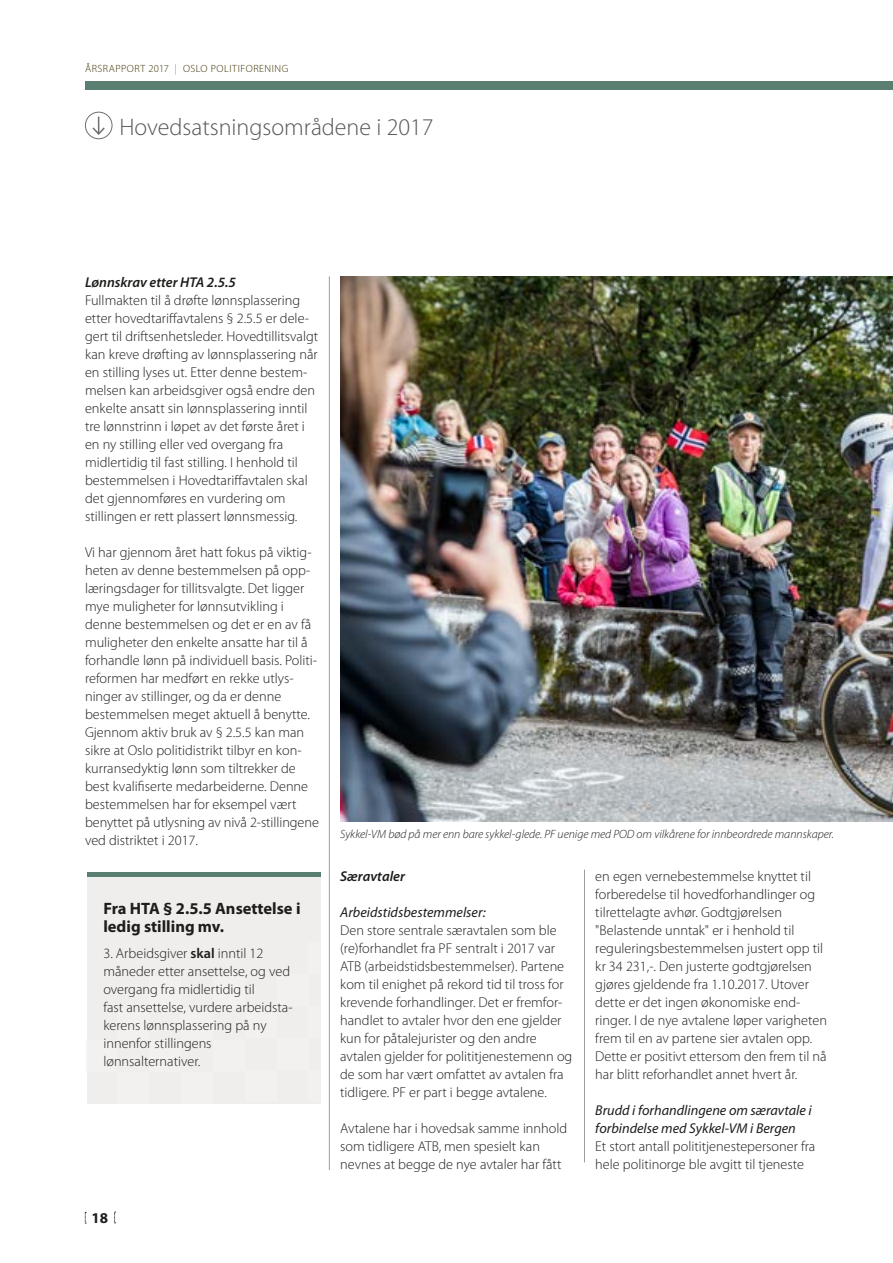
<style>
.page{position:relative;width:893px;height:1263px;background:#fff}
.page>*{position:absolute;margin:0;border:0;box-sizing:border-box;transform-origin:0 0}
.t1{font:300 24px "Myriad Pro";color:#575756}
.t2{font:700 16.5px/18px "Myriad Pro";color:#1d1d1b}
.t3{font:700 15px "Myriad Pro";color:#1d1d1b}
.t4{font:300 14.25px/18px "Myriad Pro";color:#1d1d1b}
.t5{font:italic 14.25px/18px "Myriad Pro";color:#1d1d1b}
.t6{font:italic 600 14.25px "Myriad Pro";color:#1d1d1b}
.t7{font:italic 300 12px "Myriad Pro";color:#1d1d1b}
.t8{font:300 10.5px "Myriad Pro";letter-spacing:.045em;color:#3e3200}
.s1{color:#5a7f71}
.s2{font-weight:600}
</style>
<div class="page">
<div style="left:85px;top:81px;width:808px;height:9px;background:#5a7f71"></div>
<svg style="left:114px;top:1212px;width:2px;height:11px"></svg>
<svg style="left:85px;top:1212px;width:1px;height:12px"></svg>
<div style="left:85px;top:112px;width:27px;height:27px;border:1px solid #706f6f;border-radius:50%"></div>
<svg style="left:91px;top:117px;width:15px;height:19px"></svg>
<hr style="left:329px;top:276px;width:1px;height:894px;background:#9d9d9c">
<hr style="left:584px;top:870px;width:1px;height:292px;background:#9d9d9c">
<img style="left:340px;top:276px;width:553px;height:546px">
<div style="left:87px;top:877px;width:233px;height:226px;background:#f0eeec"></div>
<div style="left:87px;top:872px;width:233px;height:5px;background:#5a7f71"></div>
<div style="left:277px;top:1038px;width:32px;height:32px;background:#f6f6f6"></div>
<div style="left:277px;top:974px;width:32px;height:32px;background:#f6f6f6"></div>
<div style="left:245px;top:1070px;width:32px;height:31px;background:#f6f6f6"></div>
<div style="left:309px;top:1070px;width:11px;height:31px;background:#f6f6f6"></div>
<div style="left:309px;top:942px;width:11px;height:32px;background:#f6f6f6"></div>
<div style="left:245px;top:1006px;width:32px;height:32px;background:#f6f6f6"></div>
<div style="left:309px;top:1006px;width:11px;height:32px;background:#f6f6f6"></div>
<div style="left:85px;top:1040px;width:32px;height:32px;background:#f6f6f6"></div>
<div style="left:149px;top:1040px;width:32px;height:32px;background:#f6f6f6"></div>
<div style="left:213px;top:1040px;width:32px;height:32px;background:#f6f6f6"></div>
<div style="left:149px;top:976px;width:32px;height:32px;background:#f6f6f6"></div>
<div style="left:213px;top:976px;width:32px;height:32px;background:#f6f6f6"></div>
<div style="left:117px;top:1072px;width:32px;height:31px;background:#f6f6f6"></div>
<div style="left:181px;top:1072px;width:32px;height:31px;background:#f6f6f6"></div>
<div style="left:117px;top:1008px;width:32px;height:32px;background:#f6f6f6"></div>
<div style="left:181px;top:1008px;width:32px;height:32px;background:#f6f6f6"></div>
<p class="t8" style="left:85px;top:62px;width:205px">ÅRSRAPPORT 2017 <span class="s1">|</span> OSLO POLITIFORENING</p>
<h1 class="t1" style="left:119px;top:114px;width:316px">Hovedsatsningsområdene i 2017</h1>
<p class="t6" style="left:85px;top:274px;width:152px">Lønnskrav etter HTA 2.5.5</p>
<p class="t4" style="left:85px;top:292px;width:235px">Fullmakten til å drøfte lønnsplassering etter hovedtariffavtalens § 2.5.5 er dele&shy;gert til driftsenhetsleder. Hovedtillitsvalgt kan kreve drøfting av lønnsplassering når en stilling lyses ut. Etter denne bestem&shy;melsen kan arbeidsgiver også endre den enkelte ansatt sin lønnsplassering inntil tre lønnstrinn i løpet av det første året i en ny stilling eller ved overgang fra midlertidig til fast stilling. I henhold til bestemmelsen i Hovedtariffavtalen skal det gjennomføres en vurdering om stillingen er rett plassert lønnsmessig.</p>
<p class="t4" style="left:85px;top:544px;width:235px">Vi har gjennom året hatt fokus på viktig&shy;heten av denne bestemmelsen på opp&shy;læringsdager for tillitsvalgte. Det ligger mye muligheter for lønnsutvikling i denne bestemmelsen og det er en av få muligheter den enkelte ansatte har til å forhandle lønn på individuell basis. Politi&shy;reformen har medført en rekke utlys&shy;ninger av stillinger, og da er denne bestemmelsen meget aktuell å benytte.<br>Gjennom aktiv bruk av § 2.5.5 kan man sikre at Oslo politidistrikt tilbyr en kon&shy;kurransedyktig lønn som tiltrekker de best kvalifiserte medarbeiderne. Denne bestemmelsen har for eksempel vært benyttet på utlysning av nivå 2-stillingene ved distriktet i 2017.</p>
<p class="t2" style="left:103px;top:899px;width:199px">Fra HTA § 2.5.5 Ansettelse i ledig stilling mv.</p>
<p class="t4" style="left:103px;top:945px;width:191px">3. Arbeidsgiver <span class="s2">skal</span> inntil 12 måneder etter ansettelse, og ved overgang fra midlertidig til<br>fast ansettelse, vurdere arbeidsta&shy;kerens lønnsplassering på ny innenfor stillingens lønnsalternativer.</p>
<p class="t3" style="left:92px;top:1210px;width:18px">18</p>
<p class="t7" style="left:340px;top:828px;width:495px">Sykkel-VM bød på mer enn bare sykkel-glede. PF uenige med POD om vilkårene for innbeordrede mannskaper.</p>
<p class="t6" style="left:340px;top:869px;width:66px">Særavtaler</p>
<p class="t5" style="left:340px;top:904px;width:147px">Arbeidstidsbestemmelser:</p>
<p class="t4" style="left:340px;top:922px;width:234px">Den store sentrale særavtalen som ble (re)forhandlet fra PF sentralt i 2017 var ATB (arbeidstidsbestemmelser). Partene kom til enighet på rekord tid til tross for krevende forhandlinger. Det er fremfor&shy;handlet to avtaler hvor den ene gjelder kun for påtalejurister og den andre avtalen gjelder for polititjenestemenn og de som har vært omfattet av avtalen fra tidligere. PF er part i begge avtalene.</p>
<p class="t4" style="left:340px;top:1120px;width:229px">Avtalene har i hovedsak samme innhold som tidligere ATB, men spesielt kan nevnes at begge de nye avtaler har fått</p>
<p class="t4" style="left:595px;top:868px;width:233px">en egen vernebestemmelse knyttet til forberedelse til hovedforhandlinger og tilrettelagte avhør. Godtgjørelsen "Belastende unntak" er i henhold til reguleringsbestemmelsen justert opp til kr 34 231,-. Den justerte godtgjørelsen gjøres gjeldende fra 1.10.2017. Utover dette er det ingen økonomiske end&shy;ringer. I de nye avtalene løper varigheten frem til en av partene sier avtalen opp.<br>Dette er positivt ettersom den frem til nå har blitt reforhandlet annet hvert år.</p>
<p class="t5" style="left:595px;top:1102px;width:218px">Brudd i forhandlingene om særavtale i forbindelse med Sykkel-VM i Bergen</p>
<p class="t4" style="left:595px;top:1138px;width:222px">Et stort antall polititjenestepersoner fra hele politinorge ble avgitt til tjeneste</p>
</div>
